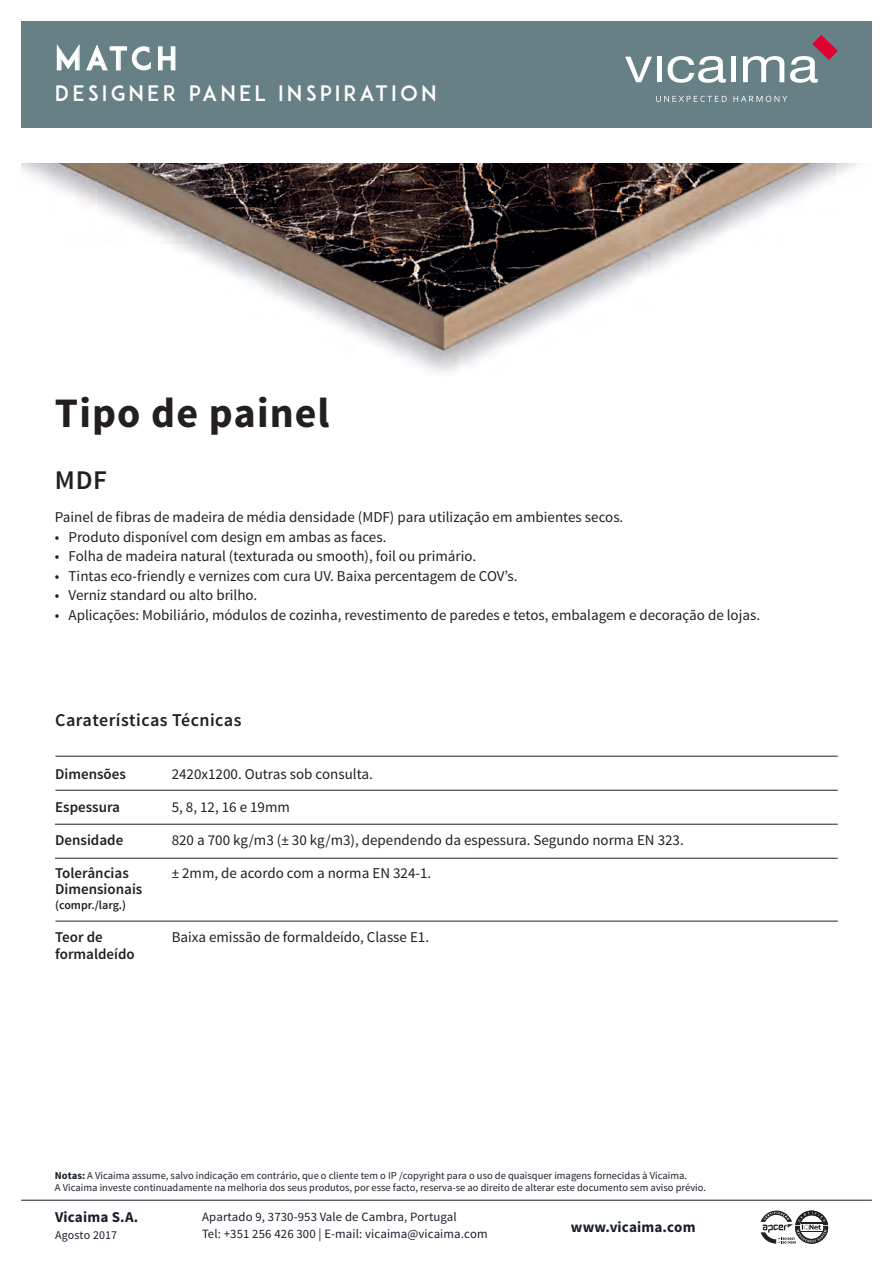
<style>
.page{position:relative;width:893px;height:1263px;background:#fff}
.page>*{position:absolute;margin:0;border:0;box-sizing:border-box;transform-origin:0 0}
.t1{font:700 42px "Source Sans Pro";letter-spacing:.025em;color:#231f20}
.t2{font:31.05px "ADAM.CGPRO";letter-spacing:.12em;color:#fff}
.t3{font:600 27px "Source Sans Pro";color:#231f20}
.t4{font:21.15px "ADAM.CGPRO";letter-spacing:.15em;color:#fff}
.t5{font:600 18px "Source Sans Pro";letter-spacing:.025em;color:#231f20}
.t6{font:15px "Source Sans Pro";color:#231f20}
.t7{font:600 15px/16.5px "Source Sans Pro";color:#231f20}
.t8{font:700 15px "Source Sans Pro";letter-spacing:.01em;color:#181e29}
.t9{font:12.75px/16.5px "Source Sans Pro";letter-spacing:.01em;color:#181e29}
.t10{font:600 12px "Source Sans Pro";color:#231f20}
.t11{font:12px "Source Sans Pro";letter-spacing:.01em;color:#181e29}
.t12{font:10.5px/12.6px "Source Sans Pro";color:#181e29}
.s1{font-weight:700}
</style>
<div class="page">
<hr style="left:55px;top:756px;width:783px;height:1px;background:#231f20">
<hr style="left:55px;top:790px;width:783px;height:1px;background:#231f20">
<hr style="left:55px;top:824px;width:783px;height:1px;background:#231f20">
<hr style="left:55px;top:858px;width:783px;height:1px;background:#231f20">
<hr style="left:55px;top:921px;width:783px;height:1px;background:#231f20">
<img style="left:21px;top:163px;width:838px;height:209px">
<div style="left:21px;top:21px;width:850px;height:107px;background:#678086"></div>
<svg style="left:656px;top:96px;width:71px;height:6px"></svg>
<svg style="left:733px;top:96px;width:54px;height:6px"></svg>
<svg style="left:625px;top:57px;width:27px;height:25px"></svg>
<div style="left:657px;top:57px;width:5px;height:25px;background:#fff"></div>
<svg style="left:668px;top:56px;width:58px;height:27px"></svg>
<hr style="left:731px;top:57px;width:4px;height:25px;background:#fff">
<svg style="left:743px;top:56px;width:41px;height:26px"></svg>
<svg style="left:790px;top:35px;width:48px;height:48px"></svg>
<svg style="left:57px;top:44px;width:23px;height:27px"></svg>
<svg style="left:86px;top:45px;width:65px;height:26px"></svg>
<svg style="left:158px;top:46px;width:18px;height:25px"></svg>
<hr style="left:21px;top:1200px;width:851px;height:1px;background:#181e29">
<svg style="left:761px;top:1210px;width:67px;height:34px"></svg>
<h2 class="t2" style="left:55px;top:40px;width:124px">MATCH</h2>
<h3 class="t4" style="left:55px;top:80px;width:383px">DESIGNER PANEL INSPIRATION</h3>
<h1 class="t1" style="left:55px;top:386px;width:276px">Tipo de painel</h1>
<h3 class="t3" style="left:55px;top:463px;width:54px">MDF</h3>
<p class="t6" style="left:55px;top:508px;width:570px">Painel de fibras de madeira de média densidade (MDF) para utilização em ambientes secos.</p>
<p class="t6" style="left:55px;top:527px;width:333px">• Produto disponível com design em ambas as faces.</p>
<p class="t6" style="left:55px;top:547px;width:423px">• Folha de madeira natural (texturada ou smooth), foil ou primário.</p>
<p class="t6" style="left:55px;top:566px;width:464px">• Tintas eco-friendly e vernizes com cura UV. Baixa percentagem de COV’s.</p>
<p class="t6" style="left:55px;top:586px;width:204px">• Verniz standard ou alto brilho.</p>
<p class="t6" style="left:55px;top:605px;width:707px">• Aplicações: Mobiliário, módulos de cozinha, revestimento de paredes e tetos, embalagem e decoração de lojas.</p>
<p class="t5" style="left:55px;top:709px;width:188px">Caraterísticas Técnicas</p>
<p class="t7" style="left:55px;top:766px;width:72px">Dimensões</p>
<p class="t7" style="left:55px;top:799px;width:66px">Espessura</p>
<p class="t7" style="left:55px;top:832px;width:70px">Densidade</p>
<p class="t7" style="left:55px;top:865px;width:89px">Tolerâncias<br>Dimensionais</p>
<p class="t10" style="left:55px;top:898px;width:72px">(compr./larg.)</p>
<p class="t7" style="left:55px;top:929px;width:81px">Teor de formaldeído</p>
<p class="t6" style="left:172px;top:765px;width:203px">2420x1200. Outras sob consulta.</p>
<p class="t6" style="left:172px;top:798px;width:120px">5, 8, 12, 16 e 19mm</p>
<p class="t6" style="left:172px;top:831px;width:514px">820 a 700 kg/m3 (± 30 kg/m3), dependendo da espessura. Segundo norma EN 323.</p>
<p class="t6" style="left:172px;top:864px;width:261px">± 2mm, de acordo com a norma EN 324-1.</p>
<p class="t6" style="left:172px;top:928px;width:259px">Baixa emissão de formaldeído, Classe E1.</p>
<p class="t12" style="left:55px;top:1169px;width:653px"><span class="s1">Notas:</span> A Vicaima assume, salvo indicação em contrário, que o cliente tem o IP /copyright para o uso de quaisquer imagens fornecidas à Vicaima.<br>A Vicaima investe continuadamente na melhoria dos seus produtos, por esse facto, reserva-se ao direito de alterar este documento sem aviso prévio.</p>
<p class="t8" style="left:55px;top:1207px;width:85px">Vicaima S.A.</p>
<p class="t11" style="left:55px;top:1227px;width:64px">Agosto 2017</p>
<p class="t9" style="left:202px;top:1209px;width:287px">Apartado 9, 3730-953 Vale de Cambra, Portugal<br>Tel: +351 256 426 300 | E-mail: vicaima@vicaima.com</p>
<p class="t8" style="left:571px;top:1217px;width:126px">www.vicaima.com</p>
</div>
